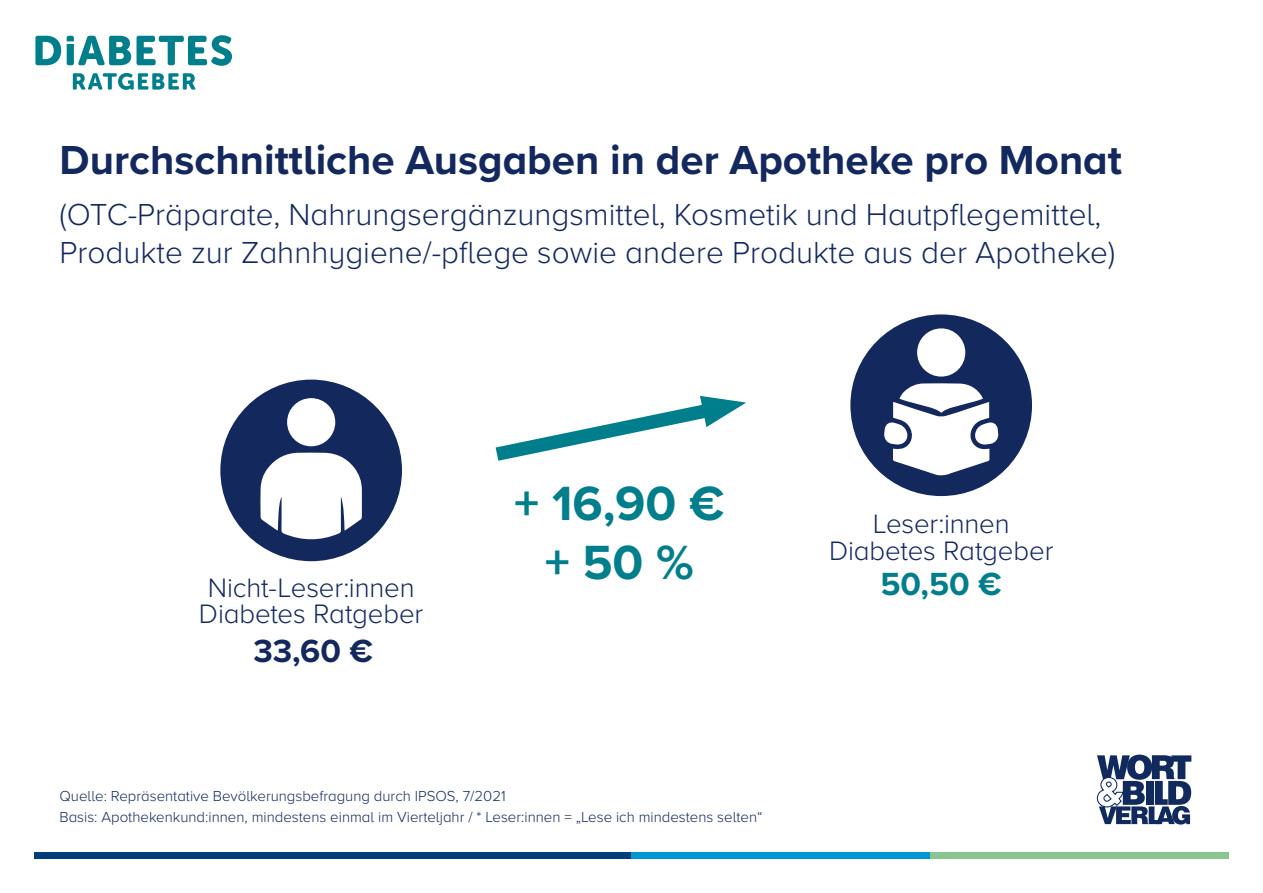
<style>
.page{position:relative;width:1263px;height:893px;background:#fff}
.page>*{position:absolute;margin:0;border:0;box-sizing:border-box;transform-origin:0 0}
.t1{font:700 49.8px/59.7px "Proxima Nova A";color:#007e8b;text-align:center}
.t2{font:700 42px "Proxima Nova A";color:#13285d}
.t3{font:700 33.15px "Proxima Nova A";color:#007e8b}
.t4{font:700 33.15px "Proxima Nova A";color:#13285d}
.t5{font:300 31.5px/37.8px "Proxima Nova A";color:#13285d}
.t6{font:300 27.6px/26.5px "Proxima Nova A";letter-spacing:-.005em;color:#13285d;text-align:center}
.t7{font:300 15px/21px "Proxima Nova A";color:#13285d}
</style>
<div class="page">
<svg style="left:1097px;top:755px;width:94px;height:70px"></svg>
<div style="left:34px;top:853px;width:597px;height:6px;background:#003d7c"></div>
<div style="left:631px;top:853px;width:299px;height:6px;background:#0095d3"></div>
<div style="left:930px;top:853px;width:299px;height:6px;background:#89c591"></div>
<div style="left:850px;top:314px;width:182px;height:182px;background:#13285d;border-radius:50%"></div>
<div style="left:917px;top:328px;width:48px;height:49px;background:#fff;border-radius:50%"></div>
<svg style="left:884px;top:383px;width:114px;height:92px"></svg>
<div style="left:220px;top:380px;width:182px;height:181px;background:#13285d;border-radius:50%"></div>
<svg style="left:260px;top:453px;width:102px;height:87px"></svg>
<div style="left:287px;top:398px;width:48px;height:48px;background:#fff;border-radius:50%"></div>
<svg style="left:495px;top:395px;width:251px;height:66px"></svg>
<svg style="left:35px;top:35px;width:197px;height:31px"></svg>
<svg style="left:73px;top:73px;width:123px;height:17px"></svg>
<h2 class="t2" style="left:60px;top:128px;width:1064px">Durchschnittliche Ausgaben in der Apotheke pro Monat</h2>
<h3 class="t5" style="left:60px;top:194px;width:1057px">(OTC-Präparate, Nahrungsergänzungsmittel, Kosmetik und Hautpflegemittel,<br>Produkte zur Zahnhygiene/-pflege sowie andere Produkte aus der Apotheke)</h3>
<h3 class="t6" style="left:199px;top:573px;width:226px">Nicht-Leser:innen<br>Diabetes Ratgeber</h3>
<h3 class="t4" style="left:254px;top:626px;width:121px">33,60 €</h3>
<h1 class="t1" style="left:514px;top:472px;width:212px">+ 16,90 € + 50 %</h1>
<p class="t7" style="left:60px;top:785px;width:704px">Quelle: Repräsentative Bevölkerungsbefragung durch IPSOS, 7/2021<br>Basis: Apothekenkund:innen, mindestens einmal im Vierteljahr / * Leser:innen = „Lese ich mindestens selten“</p>
<h3 class="t6" style="left:829px;top:509px;width:226px">Leser:innen<br>Diabetes Ratgeber</h3>
<h3 class="t3" style="left:880px;top:559px;width:123px">50,50 €</h3>
</div>
